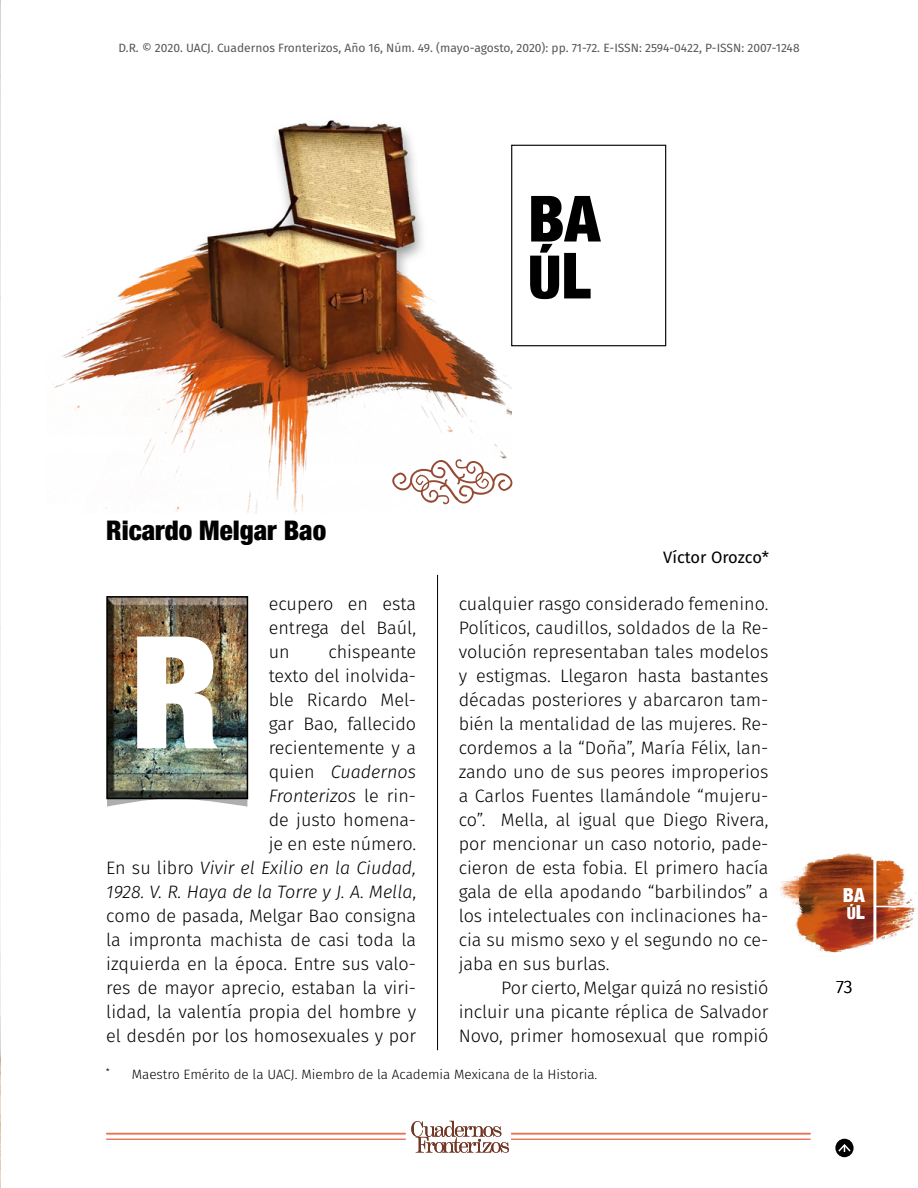
<style>
.page{position:relative;width:918px;height:1188px;background:#fff}
.page>*{position:absolute;margin:0;border:0;box-sizing:border-box;transform-origin:0 0}
.t1{font:900 condensed 63.75px "Helvetica Neue";color:#000}
.t2{font:900 condensed 60px "Helvetica Neue";color:#000}
.t3{font:900 condensed 27px "Helvetica Neue";color:#000}
.t4{font:900 condensed 19.2px/17.2px "Helvetica Neue";color:#fff;text-align:center}
.t5{font:300 18px/24px "Fira Sans";color:#000;text-align:justify}
.t6{font:16.5px "Fira Sans";letter-spacing:-.005em;color:#000}
.t7{font:900 condensed 16.5px "Helvetica Neue";color:#fff}
.t8{font:300 13.5px "Fira Sans";color:#000}
.t9{font:12px "Fira Sans";color:#575756}
.s1{font-size:63.75px}
.s2{font-style:italic}
.s3{font-size:16.5px}
.s4{font-size:19.2px}
</style>
<div class="page">
<img style="left:0;top:0;width:1px;height:1188px">
<img style="left:52px;top:120px;width:459px;height:393px">
<div style="left:511px;top:145px;width:155px;height:201px;border:1px solid #000"></div>
<hr style="left:437px;top:575px;width:1px;height:475px;background:#000">
<svg style="left:107px;top:799px;width:140px;height:8px"></svg>
<img style="left:109px;top:599px;width:136px;height:197px">
<div style="left:106px;top:596px;width:142px;height:203px;border:2px solid #000"></div>
<img style="left:137px;top:637px;width:80px;height:111px">
<hr style="left:106px;top:1133px;width:300px;height:1px;background:#eb7051">
<hr style="left:511px;top:1133px;width:299px;height:1px;background:#eb7051">
<hr style="left:106px;top:1139px;width:300px;height:1px;background:#eb7051">
<hr style="left:511px;top:1139px;width:299px;height:1px;background:#eb7051">
<img style="left:780px;top:853px;width:138px;height:90px">
<svg style="left:411px;top:1121px;width:98px;height:32px"></svg>
<svg style="left:835px;top:1139px;width:19px;height:18px"></svg>
<svg style="left:837px;top:1143px;width:15px;height:10px"></svg>
<hr style="left:875px;top:906px;width:43px;height:1px;background:#fff">
<svg style="left:811px;top:855px;width:67px;height:98px;background:#ac5636"></svg>
<svg style="left:392px;top:459px;width:119px;height:45px"></svg>
<p class="t9" style="left:118px;top:39px;width:683px">D.R. © 2020. UACJ. Cuadernos Fronterizos, Año 16, Núm. 49. (mayo-agosto, 2020): pp. 71-72. E-ISSN: 2594-0422, P-ISSN: 2007-1248</p>
<h1 class="t1" style="left:528px;top:166px;width:74px">BA</h1>
<h2 class="t2" style="left:528px;top:228px;width:64px">Ú<span class="s1">L</span></h2>
<h3 class="t3" style="left:106px;top:508px;width:221px">Ricardo Melgar Bao</h3>
<p class="t6" style="left:663px;top:545px;width:108px">Víctor Orozco*</p>
<p class="t5" style="left:459px;top:592px;width:311px">cualquier rasgo considerado femenino.<br>Políticos, caudillos, soldados de la Re&shy;volución representaban tales modelos y estigmas. Llegaron hasta bastantes décadas posteriores y abarcaron tam&shy;bién la mentalidad de las mujeres. Re&shy;cordemos a la “Doña”, María Félix, lan&shy;zando uno de sus peores improperios a Carlos Fuentes llamándole “mujeru&shy;co”. Mella, al igual que Diego Rivera, por mencionar un caso notorio, pade&shy;cieron de esta fobia. El primero hacía gala de ella apodando “barbilindos” a los intelectuales con inclinaciones ha&shy;cia su mismo sexo y el segundo no ce&shy;jaba en sus burlas.</p>
<p class="t5" style="left:459px;top:976px;width:311px;text-indent:43px">Por cierto, Melgar quizá no resistió incluir una picante réplica de Salvador Novo, primer homosexual que rompió</p>
<p class="t8" style="left:106px;top:1065px;width:493px"><sup>*</sup> Maestro Emérito de la UACJ. Miembro de la Academia Mexicana de la Historia.</p>
<p class="t5" style="left:269px;top:592px;width:149px">ecupero en esta entrega del Baúl, un</p>
<p class="t5" style="left:106px;top:640px;width:311px;text-align:right">chispeante<br>texto del inolvida-<br>ble Ricardo Mel-<br>gar Bao, fallecido<br>recientemente y a<br>quien <span class="s2">Cuadernos<br>Fronterizos</span> le rin-<br>de justo homena-<br>je en este número.<br>En su libro <span class="s2">Vivir el Exilio en la Ciudad,<br>1928. V. R. Haya de la Torre y J. A. Mella</span>, como de pasada, Melgar Bao consigna la impronta machista de casi toda la izquierda en la época. Entre sus valo&shy;res de mayor aprecio, estaban la viri&shy;lidad, la valentía propia del hombre y el desdén por los homosexuales y por</p>
<p class="t4" style="left:839px;top:877px;width:28px">GA<br>LE<br>R<span class="s3">Í</span>A</p>
<p class="t4" style="left:834px;top:877px;width:32px">EN<br>TOR<br>NO</p>
<p class="t4" style="left:833px;top:885px;width:33px;text-align:right">DAC<br>TI</p>
<p class="t4" style="left:843px;top:885px;width:23px">BA</p>
<p class="t7" style="left:847px;top:900px;width:20px">Ú<span class="s4">L</span></p>
<p class="t5" style="left:836px;top:975px;width:18px">73</p>
</div>
